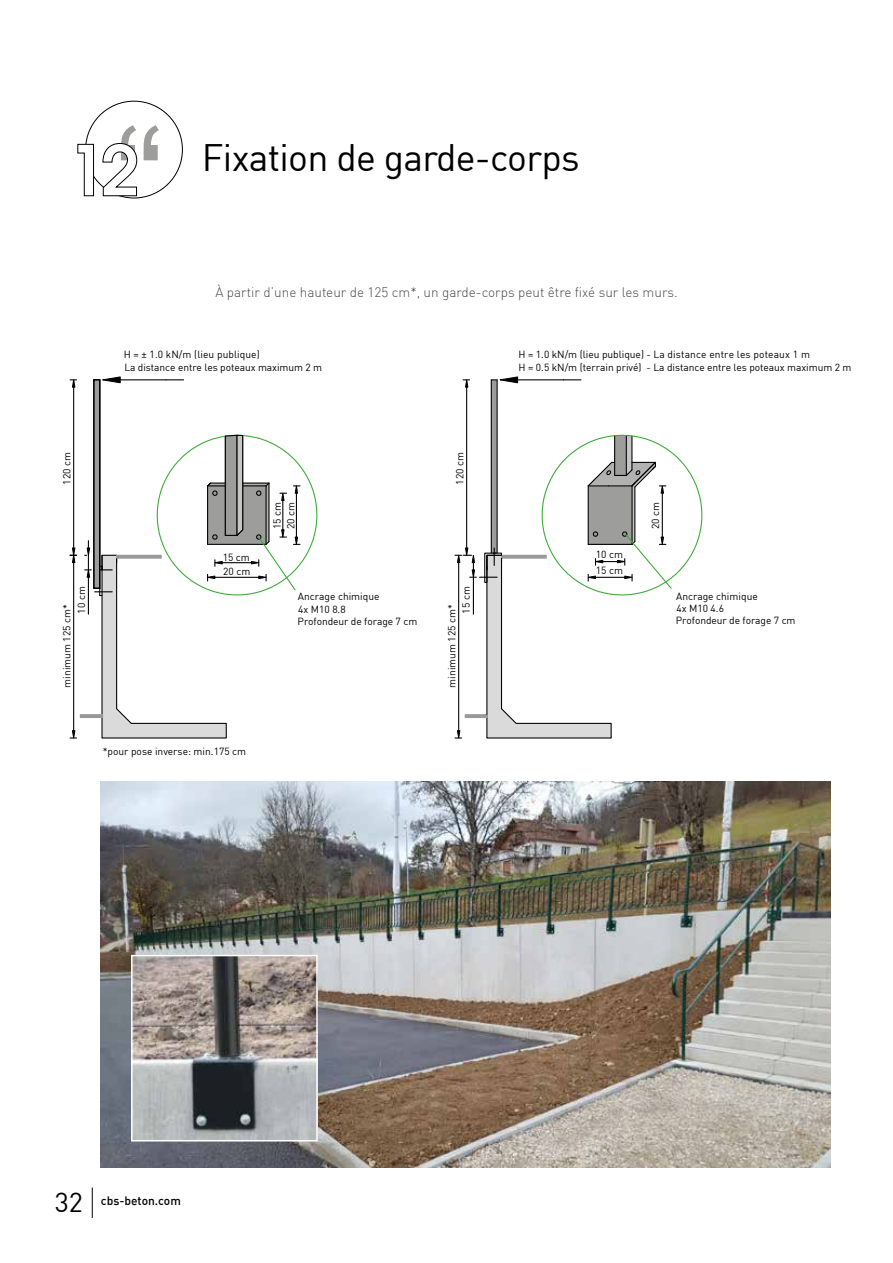
<style>
.page{position:relative;width:893px;height:1263px;background:#fff}
.page>*{position:absolute;margin:0;border:0;box-sizing:border-box;transform-origin:0 0}
.t1{font:150px "Arial";color:#9d9d9c}
.t2{font:700 69.6px "Te X Gyre Adventor";color:#fff}
.t3{font:37.5px "DIN";letter-spacing:-.02em;color:#000}
.t4{font:27px "DIN";color:#000}
.t5{font:300 13.5px "DIN";color:#4a4a49}
.t6{font:500 12px "DIN";color:#000}
.t7{font:10.2px/12.1px "DIN";color:#020203}
</style>
<div class="page">
<hr style="left:92px;top:1187px;width:1px;height:31px;background:#000">
<svg style="left:77px;top:101px;width:106px;height:97px"></svg>
<div style="left:80px;top:714px;width:23px;height:4px;border:1px solid #9a9999"></div>
<div style="left:94px;top:380px;width:6px;height:208px;background:#9d9d9c"></div>
<div style="left:93px;top:379px;width:8px;height:210px;border:2px solid #000"></div>
<div style="left:491px;top:380px;width:6px;height:173px;background:#9d9d9c"></div>
<hr style="left:73px;top:387px;width:1px;height:161px;background:#020203">
<svg style="left:70px;top:379px;width:7px;height:9px"></svg>
<hr style="left:73px;top:563px;width:1px;height:168px;background:#020203">
<svg style="left:70px;top:547px;width:7px;height:16px"></svg>
<svg style="left:70px;top:730px;width:7px;height:9px"></svg>
<hr style="left:491px;top:380px;width:1px;height:173px;background:#020203">
<hr style="left:497px;top:380px;width:1px;height:173px;background:#020203">
<hr style="left:466px;top:387px;width:1px;height:161px;background:#020203">
<svg style="left:463px;top:379px;width:7px;height:9px"></svg>
<hr style="left:80px;top:715px;width:23px;height:2px;background:#9a9999">
<svg style="left:94px;top:376px;width:27px;height:7px"></svg>
<hr style="left:120px;top:379px;width:46px;height:1px;background:#020203">
<svg style="left:166px;top:379px;width:18px;height:1px"></svg>
<svg style="left:491px;top:376px;width:27px;height:7px"></svg>
<hr style="left:518px;top:379px;width:45px;height:1px;background:#020203">
<svg style="left:563px;top:379px;width:18px;height:1px"></svg>
<svg style="left:85px;top:434px;width:233px;height:305px"></svg>
<svg style="left:455px;top:434px;width:248px;height:305px"></svg>
<img style="left:101px;top:781px;width:730px;height:387px">
<img style="left:134px;top:958px;width:181px;height:180px">
<div style="left:131px;top:955px;width:187px;height:186px;border:2px solid #fff"></div>
<h1 class="t1" style="left:115px;top:83px;width:51px">“</h1>
<h2 class="t2" style="left:67px;top:110px;width:74px">12</h2>
<h3 class="t3" style="left:202px;top:134px;width:379px">Fixation de garde-corps</h3>
<h3 class="t5" style="left:215px;top:284px;width:464px">À partir d’une hauteur de 125 cm*, un garde-corps peut être fixé sur les murs.</h3>
<p class="t7" style="left:124px;top:348px;width:200px">H = ± 1.0 kN/m (lieu publique)<br>La distance entre les poteaux maximum 2 m</p>
<p class="t7" style="left:518px;top:348px;width:334px">H = 1.0 kN/m (lieu publique) - La distance entre les poteaux 1 m<br>H = 0.5 kN/m (terrain privé) - La distance entre les poteaux maximum 2 m</p>
<p class="t7" style="left:60px;top:484px;width:34px;rotate:-90deg">120 cm</p>
<p class="t7" style="left:453px;top:484px;width:34px;rotate:-90deg">120 cm</p>
<p class="t7" style="left:284px;top:529px;width:29px;rotate:-90deg">20 cm</p>
<p class="t7" style="left:271px;top:529px;width:29px;rotate:-90deg">15 cm</p>
<p class="t7" style="left:649px;top:529px;width:29px;rotate:-90deg">20 cm</p>
<p class="t7" style="left:223px;top:551px;width:29px">15 cm</p>
<p class="t7" style="left:596px;top:548px;width:29px">10 cm</p>
<p class="t7" style="left:223px;top:565px;width:29px">20 cm</p>
<p class="t7" style="left:596px;top:564px;width:29px">15 cm</p>
<p class="t7" style="left:75px;top:613px;width:29px;rotate:-90deg">10 cm</p>
<p class="t7" style="left:60px;top:688px;width:85px;rotate:-90deg">minimum 125 cm*</p>
<p class="t7" style="left:298px;top:590px;width:83px">Ancrage chimique</p>
<p class="t7" style="left:298px;top:603px;width:121px">4x M10 8.8<br>Profondeur de forage 7 cm</p>
<p class="t7" style="left:460px;top:613px;width:29px;rotate:-90deg">15 cm</p>
<p class="t7" style="left:445px;top:688px;width:85px;rotate:-90deg">minimum 125 cm*</p>
<p class="t7" style="left:676px;top:590px;width:121px">Ancrage chimique<br>4x M10 4.6<br>Profondeur de forage 7 cm</p>
<p class="t7" style="left:103px;top:745px;width:145px">*pour pose inverse: min.175 cm</p>
<h3 class="t4" style="left:55px;top:1186px;width:30px">32</h3>
<p class="t6" style="left:101px;top:1193px;width:81px">cbs-beton.com</p>
</div>
